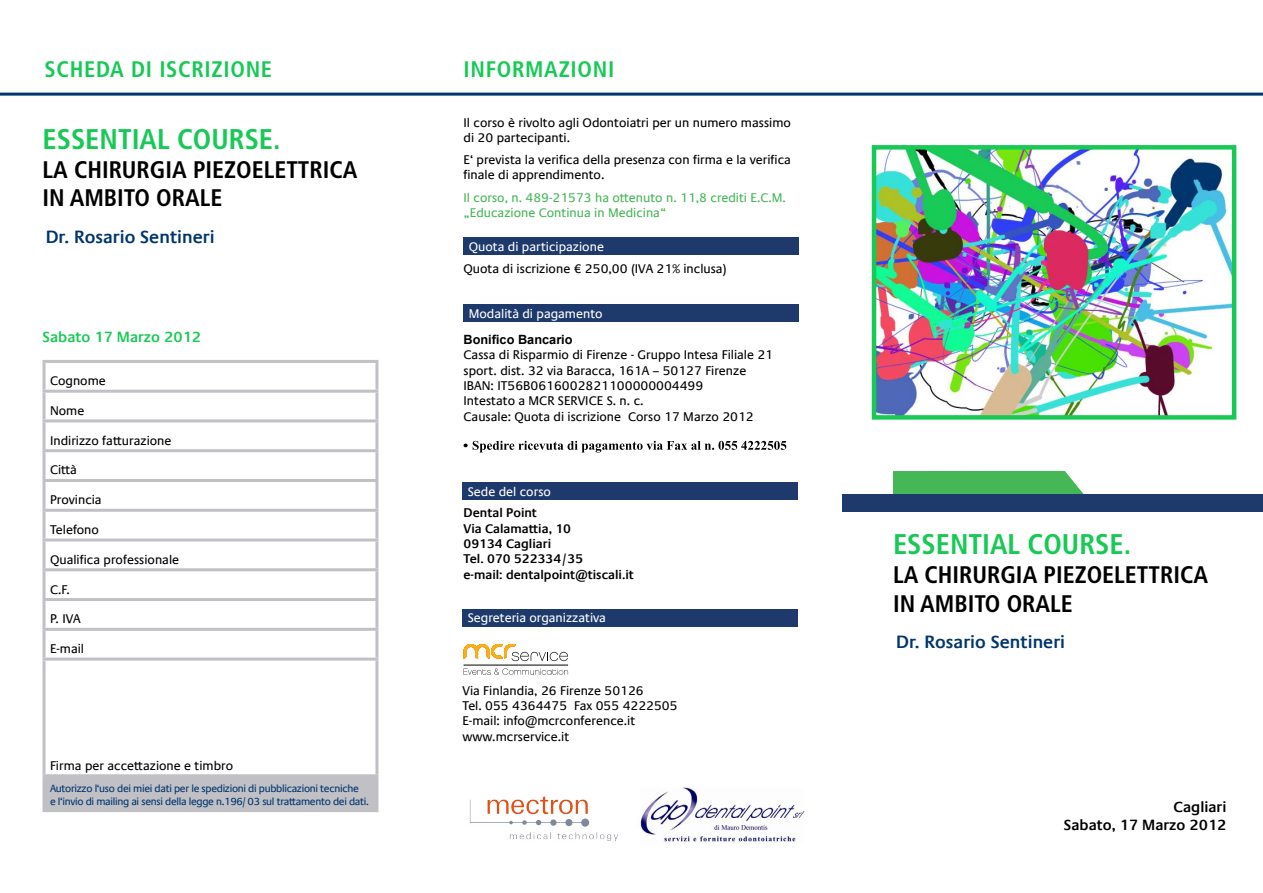
<style>
.page{position:relative;width:1263px;height:893px;background:#fff}
.page>*{position:absolute;margin:0;border:0;box-sizing:border-box;transform-origin:0 0}
.t1{font:700 condensed 28.5px "Frutiger LT Std";color:#18c955}
.t2{font:700 condensed 24px/28.8px "Frutiger LT Std";color:#000}
.t3{font:700 condensed 22.5px "Frutiger LT Std";letter-spacing:.03em;color:#18c955}
.t4{font:600 18px "Praxis Com";color:#01356e}
.t5{font:600 15px/18px "Praxis Com";color:#000;text-align:right}
.t6{font:600 15px "Praxis Com";color:#18c955}
.t7{font:12.75px/15.3px "Praxis Com";color:#000}
.t8{font:600 12.75px/15.3px "Praxis Com";color:#000}
.t9{font:12.75px/15.3px "Praxis Com";color:#46b757}
.t10{font:12.75px "Praxis Com";color:#fff}
.t11{font:700 12.75px "Arial";color:#000}
.t12{font:10.5px/12.6px "Praxis Com";letter-spacing:-.03em;color:#01356e}
</style>
<div class="page">
<hr style="left:0;top:93px;width:1263px;height:3px;background:#01356e">
<div style="left:893px;top:471px;width:191px;height:23px;background:#46b757"></div>
<div style="left:463px;top:238px;width:336px;height:17px;background:#1e396b"></div>
<div style="left:462px;top:483px;width:336px;height:17px;background:#1e396b"></div>
<div style="left:462px;top:609px;width:336px;height:17px;background:#1e396b"></div>
<div style="left:44px;top:776px;width:333px;height:35px;background:#c0c0c5"></div>
<hr style="left:43px;top:390px;width:335px;height:3px;background:#c0c0c5">
<hr style="left:43px;top:419px;width:335px;height:3px;background:#c0c0c5">
<hr style="left:43px;top:449px;width:335px;height:3px;background:#c0c0c5">
<hr style="left:43px;top:479px;width:335px;height:3px;background:#c0c0c5">
<hr style="left:43px;top:509px;width:335px;height:3px;background:#c0c0c5">
<hr style="left:43px;top:538px;width:335px;height:3px;background:#c0c0c5">
<hr style="left:43px;top:568px;width:335px;height:3px;background:#c0c0c5">
<hr style="left:43px;top:598px;width:335px;height:3px;background:#c0c0c5">
<hr style="left:43px;top:628px;width:335px;height:3px;background:#c0c0c5">
<hr style="left:43px;top:658px;width:335px;height:3px;background:#c0c0c5">
<hr style="left:43px;top:774px;width:335px;height:3px;background:#c0c0c5">
<hr style="left:43px;top:363px;width:3px;height:27px;background:#c0c0c5">
<hr style="left:43px;top:360px;width:335px;height:3px;background:#c0c0c5">
<hr style="left:375px;top:363px;width:3px;height:27px;background:#c0c0c5">
<hr style="left:43px;top:393px;width:3px;height:26px;background:#c0c0c5">
<hr style="left:375px;top:393px;width:3px;height:26px;background:#c0c0c5">
<hr style="left:43px;top:422px;width:3px;height:27px;background:#c0c0c5">
<hr style="left:375px;top:422px;width:3px;height:27px;background:#c0c0c5">
<hr style="left:43px;top:452px;width:3px;height:27px;background:#c0c0c5">
<hr style="left:375px;top:452px;width:3px;height:27px;background:#c0c0c5">
<hr style="left:43px;top:482px;width:3px;height:27px;background:#c0c0c5">
<hr style="left:375px;top:482px;width:3px;height:27px;background:#c0c0c5">
<hr style="left:43px;top:512px;width:3px;height:26px;background:#c0c0c5">
<hr style="left:375px;top:512px;width:3px;height:26px;background:#c0c0c5">
<hr style="left:43px;top:541px;width:3px;height:27px;background:#c0c0c5">
<hr style="left:375px;top:541px;width:3px;height:27px;background:#c0c0c5">
<hr style="left:43px;top:571px;width:3px;height:27px;background:#c0c0c5">
<hr style="left:375px;top:571px;width:3px;height:27px;background:#c0c0c5">
<hr style="left:43px;top:601px;width:3px;height:27px;background:#c0c0c5">
<hr style="left:375px;top:601px;width:3px;height:27px;background:#c0c0c5">
<hr style="left:43px;top:631px;width:3px;height:27px;background:#c0c0c5">
<hr style="left:375px;top:631px;width:3px;height:27px;background:#c0c0c5">
<hr style="left:43px;top:661px;width:3px;height:113px;background:#c0c0c5">
<hr style="left:375px;top:661px;width:3px;height:113px;background:#c0c0c5">
<hr style="left:43px;top:777px;width:3px;height:32px;background:#c0c0c5">
<hr style="left:375px;top:777px;width:3px;height:32px;background:#c0c0c5">
<hr style="left:43px;top:809px;width:335px;height:3px;background:#c0c0c5">
<div style="left:842px;top:494px;width:421px;height:17px;background:#1e396b"></div>
<div style="left:463px;top:305px;width:336px;height:17px;background:#1e396b"></div>
<svg style="left:463px;top:441px;width:323px;height:11px"></svg>
<svg style="left:463px;top:668px;width:105px;height:7px"></svg>
<hr style="left:463px;top:665px;width:105px;height:1px;background:#000">
<svg style="left:463px;top:644px;width:105px;height:17px"></svg>
<img style="left:469px;top:796px;width:149px;height:45px">
<img style="left:640px;top:786px;width:165px;height:57px">
<img style="left:877px;top:150px;width:354px;height:265px">
<div style="left:872px;top:145px;width:364px;height:275px;border:4px solid #18c955"></div>
<h3 class="t3" style="left:45px;top:56px;width:226px">SCHEDA DI ISCRIZIONE</h3>
<h1 class="t1" style="left:43px;top:122px;width:240px">ESSENTIAL COURSE.</h1>
<h2 class="t2" style="left:43px;top:155px;width:316px">LA CHIRURGIA PIEZOELETTRICA<br>IN AMBITO ORALE</h2>
<h3 class="t4" style="left:46px;top:226px;width:170px">Dr. Rosario Sentineri</h3>
<p class="t6" style="left:43px;top:328px;width:160px">Sabato 17 Marzo 2012</p>
<p class="t7" style="left:50px;top:373px;width:57px">Cognome</p>
<p class="t7" style="left:50px;top:403px;width:36px">Nome</p>
<p class="t7" style="left:50px;top:433px;width:123px">Indirizzo fatturazione</p>
<p class="t7" style="left:50px;top:463px;width:28px">Città</p>
<p class="t7" style="left:50px;top:492px;width:53px">Provincia</p>
<p class="t7" style="left:50px;top:522px;width:50px">Telefono</p>
<p class="t7" style="left:50px;top:552px;width:131px">Qualifica professionale</p>
<p class="t7" style="left:50px;top:582px;width:21px">C.F.</p>
<p class="t7" style="left:50px;top:611px;width:32px">P. IVA</p>
<p class="t7" style="left:50px;top:641px;width:36px">E-mail</p>
<p class="t7" style="left:50px;top:758px;width:185px">Firma per accettazione e timbro</p>
<p class="t12" style="left:50px;top:782px;width:320px">Autorizzo l‘uso dei miei dati per le spedizioni di pubblicazioni tecniche<br>e l‘invio di mailing ai sensi della legge n.196/ 03 sul trattamento dei dati.</p>
<h3 class="t3" style="left:463px;top:56px;width:152px">INFORMAZIONI</h3>
<p class="t7" style="left:463px;top:115px;width:329px">Il corso è rivolto agli Odontoiatri per un numero massimo di 20 partecipanti.</p>
<p class="t7" style="left:463px;top:152px;width:329px">E‘ prevista la verifica della presenza con firma e la verifica finale di apprendimento.</p>
<p class="t9" style="left:463px;top:190px;width:324px">Il corso, n. 489-21573 ha ottenuto n. 11,8 crediti E.C.M. „Educazione Continua in Medicina“</p>
<p class="t10" style="left:469px;top:239px;width:137px">Quota di participazione</p>
<p class="t7" style="left:463px;top:261px;width:265px">Quota di iscrizione € 250,00 (IVA 21% inclusa)</p>
<p class="t10" style="left:469px;top:306px;width:135px">Modalità di pagamento</p>
<p class="t11" style="left:463px;top:331px;width:111px">Bonifico Bancario</p>
<p class="t7" style="left:463px;top:347px;width:311px">Cassa di Risparmio di Firenze - Gruppo Intesa Filiale 21 sport. dist. 32 via Baracca, 161A – 50127 Firenze IBAN: IT56B0616002821100000004499<br>Intestato a MCR SERVICE S. n. c.<br>Causale: Quota di iscrizione Corso 17 Marzo 2012</p>
<p class="t10" style="left:468px;top:484px;width:85px">Sede del corso</p>
<p class="t8" style="left:463px;top:505px;width:172px">Dental Point<br>Via Calamattia, 10<br>09134 Cagliari<br>Tel. 070 522334/35<br>e-mail: dentalpoint@tiscali.it</p>
<p class="t10" style="left:468px;top:611px;width:140px">Segreteria organizzativa</p>
<p class="t7" style="left:462px;top:683px;width:217px">Via Finlandia, 26 Firenze 50126<br>Tel. 055 4364475 Fax 055 4222505<br>E-mail: info@mcrconference.it www.mcrservice.it</p>
<h1 class="t1" style="left:893px;top:527px;width:240px">ESSENTIAL COURSE.</h1>
<h2 class="t2" style="left:893px;top:560px;width:316px">LA CHIRURGIA PIEZOELETTRICA<br>IN AMBITO ORALE</h2>
<h3 class="t4" style="left:896px;top:631px;width:170px">Dr. Rosario Sentineri</h3>
<p class="t5" style="left:1064px;top:798px;width:164px">Cagliari<br>Sabato, 17 Marzo 2012</p>
</div>
